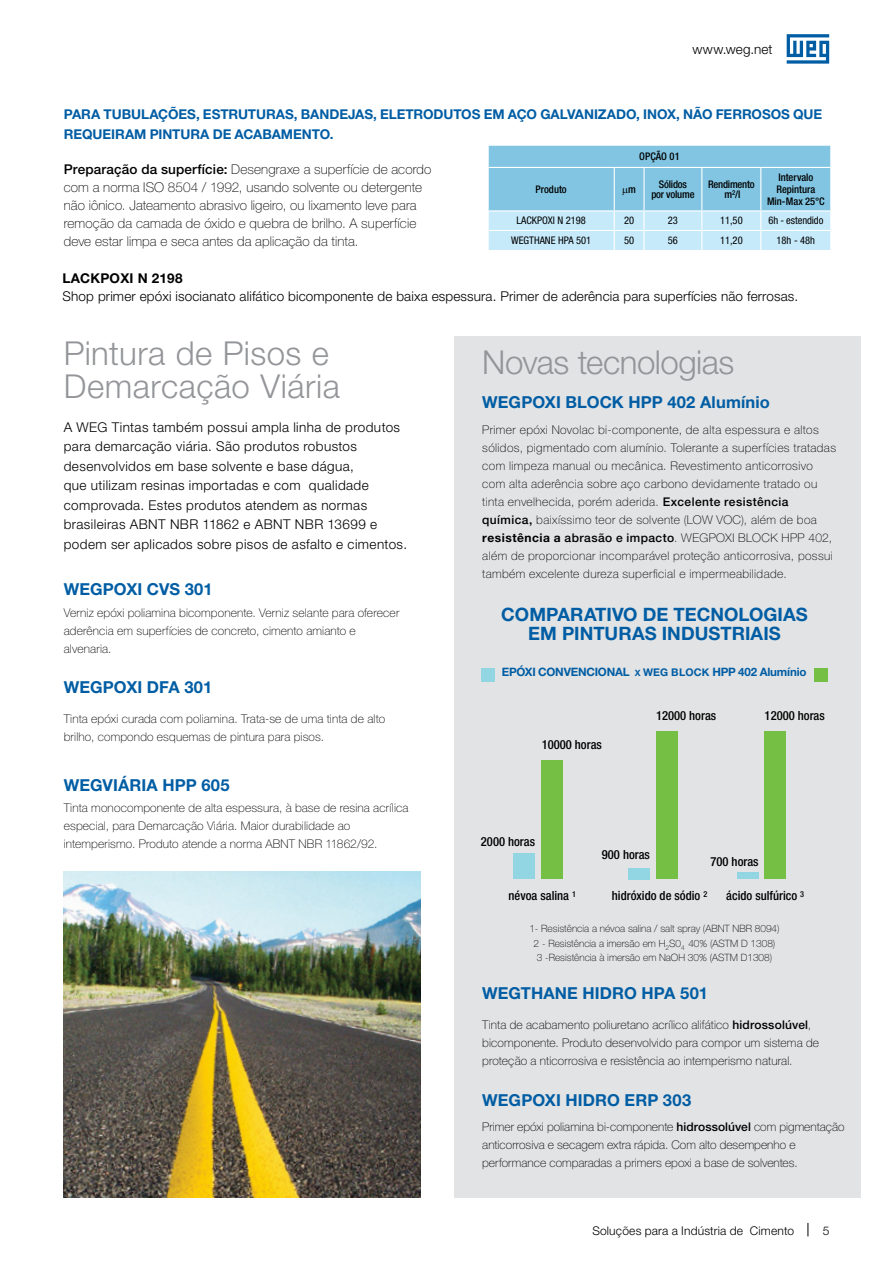
<style>
.page{position:relative;width:893px;height:1263px;background:#fff}
.page>*{position:absolute;margin:0;border:0;box-sizing:border-box;transform-origin:0 0}
.t1{font:300 33px/33px "Helvetica Neue LT Pro";letter-spacing:.01em;color:#939598}
.t2{font:300 33px "Helvetica Neue LT Pro";letter-spacing:-.015em;color:#939598}
.t3{font:700 18.45px/19px "Helvetica Neue LT Pro";color:#005da4}
.t4{font:700 16.5px "Helvetica Neue LT Pro";letter-spacing:.005em;color:#005da4}
.t5{font:300 13.5px/19.5px "Helvetica Neue LT Pro";letter-spacing:.03em;color:#000}
.t6{font:100 13.5px/18px "Helvetica Neue LT Pro";letter-spacing:.01em;color:#000}
.t7{font:700 13.5px "Helvetica Neue LT Pro";letter-spacing:-.005em;color:#005da4}
.t8{font:300 13.5px "Helvetica Neue LT Pro";letter-spacing:.01em;color:#000}
.t9{font:700 13.5px "Helvetica Neue LT Pro";letter-spacing:.015em;color:#000}
.t10{font:500 condensed 12.6px "Helvetica Neue LT Pro";color:#000}
.t11{font:100 12px/18px "Helvetica Neue LT Pro";letter-spacing:.015em;color:#000}
.t12{font:300 12px "Helvetica Neue LT Pro";letter-spacing:.015em;color:#000}
.t13{font:700 11.55px "Helvetica Neue LT Pro";letter-spacing:-.015em;color:#005da4}
.t14{font:500 condensed 10.5px/10.6px "Helvetica Neue LT Pro";letter-spacing:-.005em;color:#000;text-align:center}
.t15{font:condensed 10.5px "Helvetica Neue LT Pro";color:#000}
.t16{font:100 10.05px/14.4px "Helvetica Neue LT Pro";color:#000;text-align:center}
.s1{font-weight:500}
.s2{font-weight:700}
.s3{font-size:8.7px}
.s4{font-size:10.65px}
</style>
<div class="page">
<svg style="left:787px;top:34px;width:42px;height:30px"></svg>
<img style="left:64px;top:871px;width:357px;height:326px">
<svg style="left:807px;top:1223px;width:1px;height:13px"></svg>
<div style="left:454px;top:336px;width:407px;height:861px;background:#e2e3e4"></div>
<div style="left:541px;top:760px;width:21px;height:119px;background:#75c044"></div>
<div style="left:514px;top:853px;width:21px;height:26px;background:#92d6e3"></div>
<div style="left:656px;top:732px;width:21px;height:147px;background:#75c044"></div>
<div style="left:629px;top:868px;width:21px;height:11px;background:#92d6e3"></div>
<div style="left:765px;top:732px;width:21px;height:147px;background:#75c044"></div>
<div style="left:737px;top:872px;width:22px;height:7px;background:#92d6e3"></div>
<div style="left:481px;top:668px;width:14px;height:14px;background:#92d6e3"></div>
<div style="left:814px;top:668px;width:14px;height:14px;background:#75c044"></div>
<svg style="left:488px;top:145px;width:343px;height:105px;background:#a0d5ec"></svg>
<p class="t5" style="left:692px;top:39px;width:82px">www.weg.net</p>
<p class="t7" style="left:64px;top:106px;width:19px">PARA</p>
<p class="t7" style="left:104px;top:106px;width:208px">TUBULAÇÕES, ESTRUTURAS, BAN</p>
<p class="t7" style="left:329px;top:106px;width:61px">DEJAS, ELETRO</p>
<p class="t7" style="left:434px;top:106px;width:117px">DUTOS EM AÇO GALVANIZA</p>
<p class="t7" style="left:616px;top:106px;width:36px">DO, INOX</p>
<p class="t7" style="left:676px;top:106px;width:50px">, NÃO FERRO</p>
<p class="t7" style="left:762px;top:106px;width:60px">SOS QUE</p>
<p class="t7" style="left:64px;top:125px;width:49px">REQUEIRAM</p>
<p class="t7" style="left:150px;top:125px;width:9px">PINT</p>
<p class="t7" style="left:180px;top:125px;width:65px">URA DE ACABAMENTO</p>
<p class="t7" style="left:330px;top:125px;width:5px">.</p>
<p class="t6" style="left:64px;top:160px;width:369px"><span class="s1">Preparação da superfície:</span> Desengraxe a superfície de acordo com a norma ISO 8504 / 1992, usando solvente ou detergente não iônico. Jateamento abrasivo ligeiro, ou lixamento leve para remoção da camada de óxido e quebra de brilho. A superfície deve estar limpa e seca antes da aplicação da tinta.</p>
<p class="t9" style="left:63px;top:269px;width:121px">LACKPOXI N 2198</p>
<p class="t8" style="left:63px;top:288px;width:737px">Shop primer epóxi isocianato alifático bicomponente de baixa espessura. Primer de aderência para superfícies não ferrosas.</p>
<p class="t14" style="left:639px;top:151px;width:42px">OPÇÃO 01</p>
<p class="t14" style="left:536px;top:184px;width:33px">Produto</p>
<p class="t14" style="left:628px;top:184px;width:9px">m</p>
<p class="t14" style="left:651px;top:178px;width:45px">Sólidos por volume</p>
<p class="t14" style="left:708px;top:178px;width:48px">Rendimento m<sup>2</sup>/l</p>
<p class="t14" style="left:767px;top:171px;width:59px;line-height:12px">Intervalo<br>Repintura<br>Min-Max 25°C</p>
<p class="t15" style="left:516px;top:215px;width:71px">LACKPOXI N 2198</p>
<p class="t15" style="left:624px;top:215px;width:12px">20</p>
<p class="t15" style="left:668px;top:215px;width:12px">23</p>
<p class="t15" style="left:720px;top:215px;width:24px">11,50</p>
<p class="t15" style="left:768px;top:215px;width:56px">6h - estendido</p>
<p class="t15" style="left:511px;top:234px;width:82px">WEGTHANE HPA 501</p>
<p class="t15" style="left:624px;top:234px;width:12px">50</p>
<p class="t15" style="left:668px;top:234px;width:12px">56</p>
<p class="t15" style="left:720px;top:234px;width:24px">11,20</p>
<p class="t15" style="left:776px;top:234px;width:40px">18h - 48h</p>
<h1 class="t1" style="left:64px;top:336px;width:278px">Pintura de Pisos e<br>Demarcação Viária</h1>
<p class="t5" style="left:64px;top:417px;width:345px">A WEG Tintas também possui ampla linha de produtos para demarcação viária. São produtos robustos desenvolvidos em base solvente e base dágua,<br>que utilizam resinas importadas e com qualidade comprovada. Estes produtos atendem as normas brasileiras ABNT NBR 11862 e ABNT NBR 13699 e podem ser aplicados sobre pisos de asfalto e cimentos.</p>
<h3 class="t4" style="left:64px;top:579px;width:150px">WEGPOXI CVS 301</h3>
<p class="t11" style="left:64px;top:603px;width:337px">Verniz epóxi poliamina bicomponente. Verniz selante para oferecer aderência em superfícies de concreto, cimento amianto e alvenaria.</p>
<h3 class="t4" style="left:64px;top:677px;width:150px">WEGPOXI DFA 301</h3>
<p class="t11" style="left:64px;top:709px;width:323px">Tinta epóxi curada com poliamina. Trata-se de uma tinta de alto brilho, compondo esquemas de pintura para pisos.</p>
<h3 class="t4" style="left:64px;top:775px;width:167px">WEGVIÁRIA HPP 605</h3>
<p class="t11" style="left:64px;top:799px;width:346px">Tinta monocomponente de alta espessura, à base de resina acrílica especial, para Demarcação Viária. Maior durabilidade ao intemperismo. Produto atende a norma ABNT NBR 11862/92.</p>
<h1 class="t2" style="left:482px;top:342px;width:254px">Novas tecnologias</h1>
<h3 class="t4" style="left:482px;top:392px;width:289px">WEGPOXI BLOCK HPP 402 ALUMÍNIO</h3>
<p class="t11" style="left:482px;top:420px;width:355px">Primer epóxi Novolac bi-componente, de alta espessura e altos sólidos, pigmentado com alumínio. Tolerante a superfícies tratadas com limpeza manual ou mecânica. Revestimento anticorrosivo com alta aderência sobre aço carbono devidamente tratado ou tinta envelhecida, porém aderida. <span class="s1">Excelente resistência química,</span> baixíssimo teor de solvente (LOW VOC), além de boa <span class="s2">RESISTÊNCIA A</span> <span class="s1">abrasão e impacto</span>. WEGPOXI BLOCK HPP 402, além de proporcionar incomparável proteção anticorrosiva, possui também excelente dureza superficial e impermeabilidade.</p>
<h2 class="t3" style="left:528px;top:604px;width:280px;text-indent:-27px">COMPARATIVO DE TECNOLOGIAS<br>EM PINTURAS INDUS</h2>
<h2 class="t3" style="left:720px;top:623px;width:61px">TRIAIS</h2>
<p class="t13" style="left:502px;top:665px;width:306px">EPÓXI CONVENCIONAL <span class="s3">X</span> <span class="s4">WEG BLOCK</span> HPP 402 ALUMÍNIO</p>
<p class="t10" style="left:542px;top:737px;width:62px">10000 horas</p>
<p class="t10" style="left:481px;top:834px;width:56px">2000 horas</p>
<p class="t10" style="left:656px;top:708px;width:62px">12000 horas</p>
<p class="t10" style="left:765px;top:708px;width:62px">12000 horas</p>
<p class="t10" style="left:602px;top:847px;width:50px">900 horas</p>
<p class="t10" style="left:710px;top:853px;width:50px">700 horas</p>
<p class="t10" style="left:509px;top:888px;width:69px">névoa salina <sup>1</sup></p>
<p class="t16" style="left:529px;top:921px;width:252px">1- Resistência a névoa salina / salt spray (ABNT NBR 8094)<br>2 - Resistência a imersão em H<sub>2</sub>S0<sub>4</sub> 40% (ASTM D 1308)<br>3 -Resistência à imersão em NaOH 30% (ASTM D1308)</p>
<p class="t10" style="left:612px;top:888px;width:97px">hidróxido de sódio <sup>2</sup></p>
<p class="t10" style="left:726px;top:888px;width:79px">ácido sulfúrico <sup>3</sup></p>
<h3 class="t4" style="left:482px;top:983px;width:227px">WEGTHANE HIDRO HPA 501</h3>
<p class="t11" style="left:482px;top:1016px;width:338px">Tinta de acabamento poliuretano acrílico alifático <span class="s1">hidrossolúvel</span>, bicomponente. Produto desenvolvido para compor um sistema de proteção a nticorrosiva e resistência ao intemperismo natural.</p>
<h3 class="t4" style="left:482px;top:1089px;width:211px">WEGPOXI HIDRO ERP 303</h3>
<p class="t11" style="left:482px;top:1118px;width:364px">Primer epóxi poliamina bi-componente <span class="s1">hidrossolúvel</span> com pigmentação anticorrosiva e secagem extra rápida. Com alto desempenho e performance comparadas a primers epoxi a base de solventes.</p>
<p class="t12" style="left:592px;top:1223px;width:203px">Soluções para a Indústria de Cimento</p>
<p class="t12" style="left:823px;top:1224px;width:8px">5</p>
</div>
